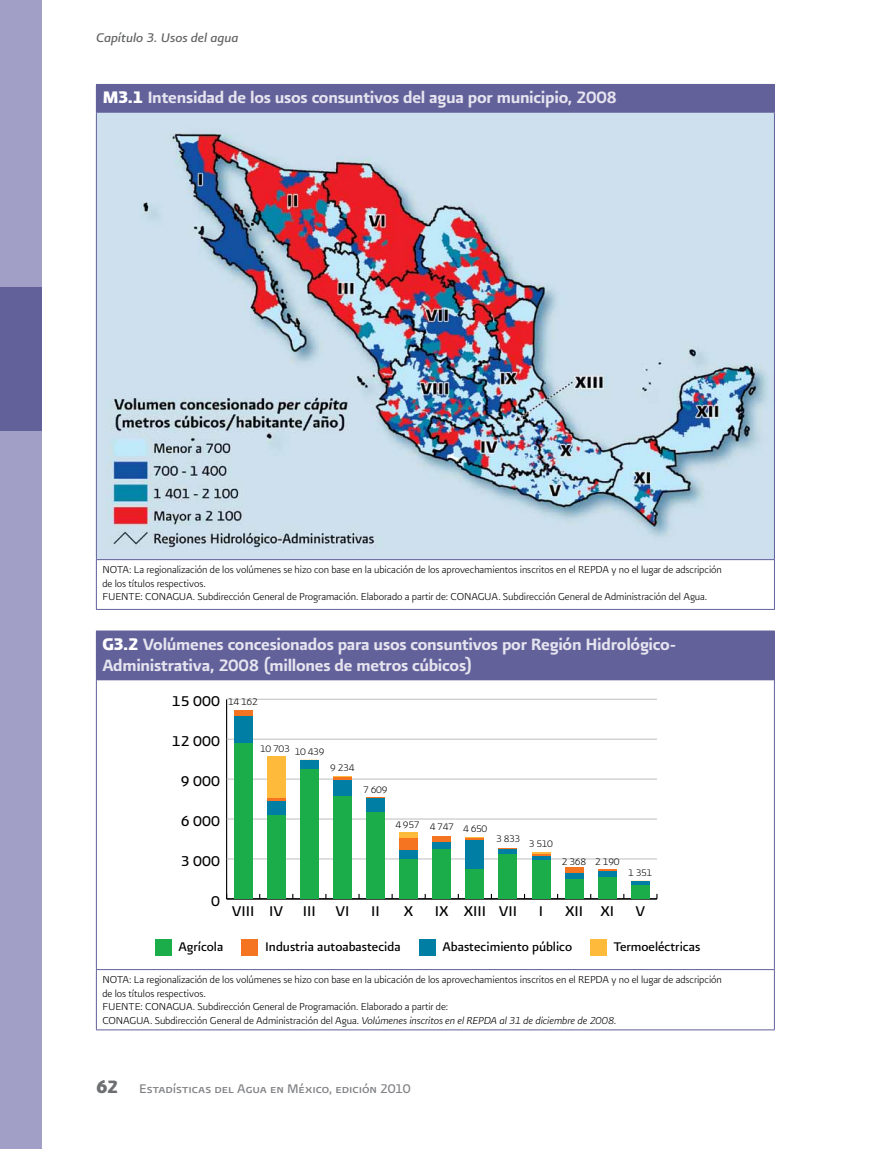
<style>
.page{position:relative;width:893px;height:1149px;background:#fff}
.page>*{position:absolute;margin:0;border:0;box-sizing:border-box;transform-origin:0 0}
.t1{font:19.5px/21px "Presidencia Firme";letter-spacing:-.015em;color:#e5e4ef}
.t2{font:16.95px "Presidencia Base";color:#000}
.t3{font:15px "Presidencia Base";color:#000}
.t4{font:15px "Presidencia Base Versalitas";letter-spacing:-.005em;color:#808285}
.t5{font:italic 15px "Presidencia Base";color:#636466}
.t6{font:12px/13.5px "Presidencia Fina";letter-spacing:-.005em;color:#000}
.t7{font:11.25px "Presidencia Fina";letter-spacing:-.025em;color:#000}
.s1{font-family:"Presidencia Fuerte";font-size:19.8px;color:#fff}
.s2{font-style:italic}
.s3{font-family:"Presidencia Fuerte";font-size:21px;color:#6d6e71}
</style>
<div class="page">
<div style="left:0;top:0;width:42px;height:1148px;background:#a19fc5"></div>
<div style="left:0;top:287px;width:42px;height:144px;background:#63619a"></div>
<img style="left:97px;top:113px;width:677px;height:446px">
<div style="left:96px;top:84px;width:678px;height:28px;background:#63619a"></div>
<hr style="left:96px;top:84px;width:679px;height:1px;background:#63619a">
<svg style="left:774px;top:85px;width:1px;height:27px"></svg>
<hr style="left:96px;top:112px;width:679px;height:1px;background:#63619a">
<hr style="left:96px;top:113px;width:1px;height:446px;background:#63619a">
<hr style="left:774px;top:113px;width:1px;height:446px;background:#63619a">
<hr style="left:96px;top:559px;width:679px;height:1px;background:#63619a">
<hr style="left:96px;top:560px;width:1px;height:49px;background:#63619a">
<hr style="left:774px;top:560px;width:1px;height:49px;background:#63619a">
<hr style="left:96px;top:609px;width:679px;height:1px;background:#63619a">
<div style="left:96px;top:630px;width:678px;height:49px;background:#63619a"></div>
<hr style="left:96px;top:630px;width:679px;height:1px;background:#63619a">
<hr style="left:774px;top:631px;width:1px;height:48px;background:#63619a">
<hr style="left:96px;top:679px;width:679px;height:1px;background:#63619a">
<hr style="left:96px;top:680px;width:1px;height:288px;background:#63619a">
<hr style="left:774px;top:680px;width:1px;height:288px;background:#63619a">
<hr style="left:96px;top:968px;width:679px;height:1px;background:#63619a">
<hr style="left:96px;top:969px;width:1px;height:60px;background:#63619a">
<hr style="left:774px;top:969px;width:1px;height:60px;background:#63619a">
<hr style="left:96px;top:1029px;width:679px;height:1px;background:#63619a">
<hr style="left:226px;top:699px;width:1px;height:199px;background:#000">
<hr style="left:227px;top:898px;width:430px;height:1px;background:#000">
<hr style="left:227px;top:858px;width:430px;height:1px;background:#bcbec0">
<hr style="left:227px;top:818px;width:430px;height:1px;background:#bcbec0">
<hr style="left:227px;top:778px;width:430px;height:1px;background:#bcbec0">
<hr style="left:227px;top:738px;width:430px;height:1px;background:#bcbec0">
<hr style="left:227px;top:698px;width:430px;height:1px;background:#bcbec0">
<div style="left:267px;top:756px;width:19px;height:42px;background:#fdba3b"></div>
<svg style="left:333px;top:776px;width:19px;height:1px"></svg>
<div style="left:399px;top:832px;width:19px;height:5px;background:#fdba3b"></div>
<hr style="left:532px;top:851px;width:18px;height:3px;background:#fdba3b">
<div style="left:234px;top:710px;width:18px;height:6px;background:#f47421"></div>
<hr style="left:267px;top:798px;width:19px;height:3px;background:#f47421">
<svg style="left:300px;top:759px;width:19px;height:1px"></svg>
<hr style="left:333px;top:777px;width:19px;height:3px;background:#f47421">
<svg style="left:366px;top:797px;width:19px;height:1px"></svg>
<div style="left:399px;top:837px;width:19px;height:12px;background:#f47421"></div>
<div style="left:432px;top:836px;width:19px;height:6px;background:#f47421"></div>
<hr style="left:466px;top:837px;width:18px;height:3px;background:#f47421">
<svg style="left:532px;top:854px;width:18px;height:1px"></svg>
<div style="left:565px;top:867px;width:18px;height:6px;background:#f47421"></div>
<svg style="left:598px;top:869px;width:19px;height:1px"></svg>
<div style="left:234px;top:716px;width:18px;height:27px;background:#007ea3"></div>
<div style="left:267px;top:801px;width:19px;height:13px;background:#007ea3"></div>
<div style="left:300px;top:760px;width:19px;height:9px;background:#007ea3"></div>
<div style="left:333px;top:780px;width:19px;height:15px;background:#007ea3"></div>
<div style="left:366px;top:798px;width:19px;height:13px;background:#007ea3"></div>
<div style="left:399px;top:849px;width:19px;height:10px;background:#007ea3"></div>
<div style="left:432px;top:842px;width:19px;height:7px;background:#007ea3"></div>
<div style="left:466px;top:840px;width:18px;height:28px;background:#007ea3"></div>
<div style="left:499px;top:848px;width:18px;height:5px;background:#007ea3"></div>
<div style="left:532px;top:855px;width:18px;height:5px;background:#007ea3"></div>
<div style="left:565px;top:873px;width:18px;height:6px;background:#007ea3"></div>
<div style="left:598px;top:870px;width:19px;height:6px;background:#007ea3"></div>
<div style="left:631px;top:880px;width:19px;height:5px;background:#007ea3"></div>
<div style="left:234px;top:743px;width:18px;height:155px;background:#1cad4b"></div>
<div style="left:267px;top:814px;width:19px;height:84px;background:#1cad4b"></div>
<div style="left:300px;top:769px;width:19px;height:129px;background:#1cad4b"></div>
<div style="left:333px;top:795px;width:19px;height:103px;background:#1cad4b"></div>
<div style="left:366px;top:811px;width:19px;height:87px;background:#1cad4b"></div>
<div style="left:399px;top:859px;width:19px;height:39px;background:#1cad4b"></div>
<div style="left:432px;top:849px;width:19px;height:49px;background:#1cad4b"></div>
<div style="left:466px;top:868px;width:18px;height:30px;background:#1cad4b"></div>
<div style="left:499px;top:853px;width:18px;height:45px;background:#1cad4b"></div>
<div style="left:532px;top:860px;width:18px;height:38px;background:#1cad4b"></div>
<div style="left:565px;top:879px;width:18px;height:19px;background:#1cad4b"></div>
<div style="left:598px;top:876px;width:19px;height:22px;background:#1cad4b"></div>
<div style="left:631px;top:885px;width:19px;height:13px;background:#1cad4b"></div>
<div style="left:155px;top:938px;width:16px;height:17px;background:#1cad4b"></div>
<div style="left:241px;top:938px;width:17px;height:17px;background:#f47421"></div>
<div style="left:419px;top:938px;width:16px;height:17px;background:#007ea3"></div>
<div style="left:590px;top:938px;width:17px;height:17px;background:#fdba3b"></div>
<p class="t5" style="left:96px;top:29px;width:144px">Capítulo 3. Usos del agua</p>
<h1 class="t1" style="left:102px;top:87px;width:516px"><span class="s1">M3.1</span> Intensidad de los usos consuntivos del agua por municipio, 2008</h1>
<p class="t6" style="left:102px;top:563px;width:621px">NOTA: La regionalización de los volúmenes se hizo con base en la ubicación de los aprovechamientos inscritos en el REPDA y no el lugar de adscripción de los títulos respectivos.<br>FUENTE: CONAGUA. Subdirección General de Programación. Elaborado a partir de: CONAGUA. Subdirección General de Administración del Agua.</p>
<h1 class="t1" style="left:102px;top:633px;width:575px"><span class="s1">G3.2</span> Volúmenes concesionados para usos consuntivos por Región Hidrológico-<br>Administrativa, 2008 (millones de metros cúbicos)</h1>
<h2 class="t2" style="left:172px;top:691px;width:49px">15 000</h2>
<p class="t7" style="left:228px;top:695px;width:31px">14 162</p>
<h2 class="t2" style="left:172px;top:731px;width:49px">12 000</h2>
<h2 class="t2" style="left:181px;top:771px;width:41px">9 000</h2>
<h2 class="t2" style="left:181px;top:811px;width:41px">6 000</h2>
<h2 class="t2" style="left:181px;top:851px;width:41px">3 000</h2>
<h2 class="t2" style="left:211px;top:891px;width:10px">0</h2>
<p class="t7" style="left:260px;top:743px;width:66px">10 703 10 439</p>
<p class="t7" style="left:330px;top:761px;width:26px">9 234</p>
<p class="t7" style="left:363px;top:783px;width:26px">7 609</p>
<p class="t7" style="left:395px;top:820px;width:94px">4 957 4 747 4 650</p>
<p class="t7" style="left:496px;top:835px;width:58px">3 833 3 510</p>
<p class="t7" style="left:562px;top:854px;width:59px">2 368 2 190</p>
<p class="t7" style="left:628px;top:865px;width:26px">1 351</p>
<h2 class="t2" style="left:232px;top:901px;width:24px">VIII</h2>
<h2 class="t2" style="left:269px;top:901px;width:16px">IV</h2>
<h2 class="t2" style="left:303px;top:901px;width:14px">III</h2>
<h2 class="t2" style="left:335px;top:901px;width:16px">VI</h2>
<h2 class="t2" style="left:371px;top:901px;width:10px">II</h2>
<h2 class="t2" style="left:404px;top:901px;width:11px">X</h2>
<h2 class="t2" style="left:435px;top:901px;width:15px">IX</h2>
<h2 class="t2" style="left:464px;top:901px;width:24px">XIII</h2>
<h2 class="t2" style="left:499px;top:901px;width:20px">VII</h2>
<h2 class="t2" style="left:539px;top:901px;width:6px">I</h2>
<h2 class="t2" style="left:565px;top:901px;width:20px">XII</h2>
<h2 class="t2" style="left:600px;top:901px;width:15px">XI</h2>
<h2 class="t2" style="left:635px;top:901px;width:11px">V</h2>
<p class="t3" style="left:178px;top:938px;width:46px">Agrícola</p>
<p class="t3" style="left:265px;top:938px;width:137px">Industria autoabastecida</p>
<p class="t3" style="left:442px;top:938px;width:131px">Abastecimiento público</p>
<p class="t3" style="left:614px;top:938px;width:88px">Termoeléctricas</p>
<p class="t6" style="left:102px;top:972px;width:621px">NOTA: La regionalización de los volúmenes se hizo con base en la ubicación de los aprovechamientos inscritos en el REPDA y no el lugar de adscripción de los títulos respectivos.<br>FUENTE: CONAGUA. Subdirección General de Programación. Elaborado a partir de:<br>CONAGUA. Subdirección General de Administración del Agua. <span class="s2">Volúmenes inscritos en el REPDA al 31 de diciembre de 2008</span>.</p>
<p class="t4" style="left:96px;top:1079px;width:316px"><span class="s3">62</span> Estadísticas del Agua en México, edición 2010</p>
</div>
